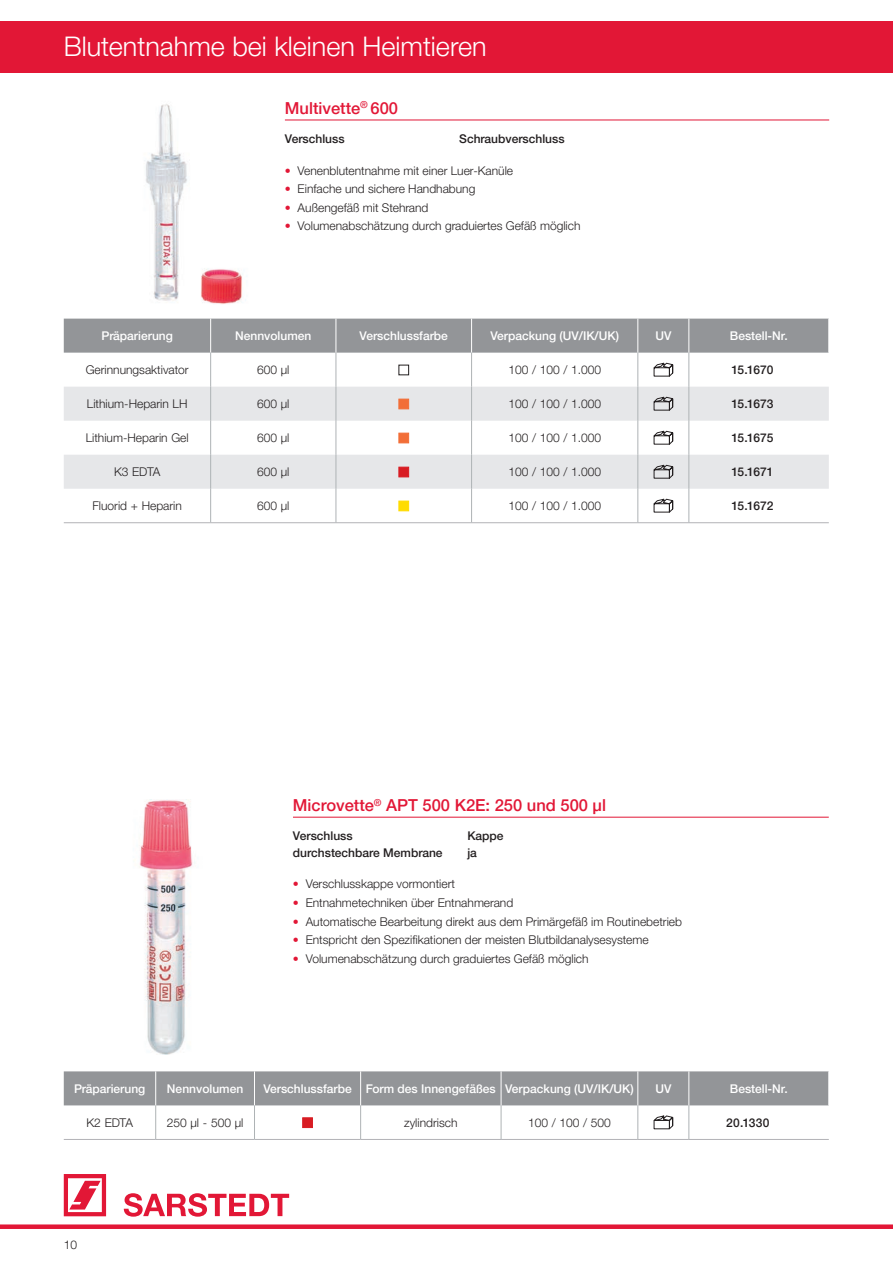
<style>
.page{position:relative;width:893px;height:1263px;background:#fff}
.page>*{position:absolute;margin:0;border:0;box-sizing:border-box;transform-origin:0 0}
.t1{font:300 27px "Helvetica Neue LTW1 G";color:#fff}
.t2{font:500 16.5px "Helvetica Neue LTW1 G";color:#e21736}
.t3{font:300 12px "Helvetica Neue LTW1 G";color:#231f20}
.t4{font:500 12px "Helvetica Neue LTW1 G";color:#fff}
.t5{font:500 12px "Helvetica Neue LTW1 G";color:#231f20}
.s1{color:#e21736}
</style>
<div class="page">
<div style="left:0;top:1224px;width:893px;height:5px;background:#e21736"></div>
<div style="left:0;top:21px;width:893px;height:51px;background:#e21736"></div>
<svg style="left:64px;top:1174px;width:42px;height:42px"></svg>
<svg style="left:124px;top:1193px;width:165px;height:24px"></svg>
<hr style="left:285px;top:120px;width:544px;height:1px;background:#e21736">
<img style="left:146px;top:104px;width:97px;height:200px">
<div style="left:64px;top:319px;width:764px;height:34px;background:#939598"></div>
<svg style="left:64px;top:387px;width:765px;height:102px;fill:#e6e7e9"></svg>
<hr style="left:64px;top:522px;width:147px;height:1px;background:#b2b3b7">
<hr style="left:211px;top:522px;width:125px;height:1px;background:#b2b3b7">
<hr style="left:336px;top:522px;width:136px;height:1px;background:#b2b3b7">
<hr style="left:472px;top:522px;width:166px;height:1px;background:#b2b3b7">
<hr style="left:638px;top:522px;width:51px;height:1px;background:#b2b3b7">
<hr style="left:689px;top:522px;width:140px;height:1px;background:#b2b3b7">
<hr style="left:210px;top:319px;width:1px;height:34px;background:#fff">
<hr style="left:336px;top:319px;width:1px;height:34px;background:#fff">
<hr style="left:471px;top:319px;width:1px;height:34px;background:#fff">
<hr style="left:637px;top:319px;width:1px;height:34px;background:#fff">
<hr style="left:688px;top:319px;width:1px;height:34px;background:#fff">
<hr style="left:210px;top:353px;width:1px;height:34px;background:#aeb3b5">
<hr style="left:336px;top:353px;width:1px;height:34px;background:#aeb3b5">
<hr style="left:471px;top:353px;width:1px;height:34px;background:#aeb3b5">
<hr style="left:637px;top:353px;width:1px;height:34px;background:#aeb3b5">
<hr style="left:688px;top:353px;width:1px;height:34px;background:#aeb3b5">
<hr style="left:210px;top:387px;width:1px;height:34px;background:#aeb3b5">
<hr style="left:336px;top:387px;width:1px;height:34px;background:#aeb3b5">
<hr style="left:471px;top:387px;width:1px;height:34px;background:#aeb3b5">
<hr style="left:637px;top:387px;width:1px;height:34px;background:#aeb3b5">
<hr style="left:688px;top:387px;width:1px;height:34px;background:#aeb3b5">
<hr style="left:210px;top:421px;width:1px;height:34px;background:#aeb3b5">
<hr style="left:336px;top:421px;width:1px;height:34px;background:#aeb3b5">
<hr style="left:471px;top:421px;width:1px;height:34px;background:#aeb3b5">
<hr style="left:637px;top:421px;width:1px;height:34px;background:#aeb3b5">
<hr style="left:688px;top:421px;width:1px;height:34px;background:#aeb3b5">
<hr style="left:210px;top:455px;width:1px;height:34px;background:#aeb3b5">
<hr style="left:336px;top:455px;width:1px;height:34px;background:#aeb3b5">
<hr style="left:471px;top:455px;width:1px;height:34px;background:#aeb3b5">
<hr style="left:637px;top:455px;width:1px;height:34px;background:#aeb3b5">
<hr style="left:688px;top:455px;width:1px;height:34px;background:#aeb3b5">
<hr style="left:210px;top:489px;width:1px;height:33px;background:#aeb3b5">
<hr style="left:336px;top:489px;width:1px;height:33px;background:#aeb3b5">
<hr style="left:471px;top:489px;width:1px;height:33px;background:#aeb3b5">
<hr style="left:637px;top:489px;width:1px;height:33px;background:#aeb3b5">
<hr style="left:688px;top:489px;width:1px;height:33px;background:#aeb3b5">
<svg style="left:653px;top:363px;width:20px;height:14px"></svg>
<svg style="left:653px;top:397px;width:20px;height:14px"></svg>
<svg style="left:653px;top:431px;width:20px;height:14px"></svg>
<svg style="left:653px;top:465px;width:20px;height:14px"></svg>
<svg style="left:653px;top:498px;width:20px;height:15px"></svg>
<hr style="left:293px;top:817px;width:536px;height:1px;background:#e21736">
<img style="left:139px;top:799px;width:56px;height:255px">
<div style="left:64px;top:1071px;width:764px;height:34px;background:#939598"></div>
<hr style="left:64px;top:1139px;width:92px;height:1px;background:#b2b3b7">
<hr style="left:156px;top:1139px;width:98px;height:1px;background:#b2b3b7">
<hr style="left:254px;top:1139px;width:107px;height:1px;background:#b2b3b7">
<hr style="left:361px;top:1139px;width:140px;height:1px;background:#b2b3b7">
<hr style="left:501px;top:1139px;width:137px;height:1px;background:#b2b3b7">
<hr style="left:638px;top:1139px;width:51px;height:1px;background:#b2b3b7">
<hr style="left:689px;top:1139px;width:140px;height:1px;background:#b2b3b7">
<hr style="left:155px;top:1071px;width:1px;height:34px;background:#fff">
<hr style="left:254px;top:1071px;width:1px;height:34px;background:#fff">
<hr style="left:360px;top:1071px;width:1px;height:34px;background:#fff">
<hr style="left:501px;top:1071px;width:1px;height:34px;background:#fff">
<hr style="left:637px;top:1071px;width:1px;height:34px;background:#fff">
<hr style="left:688px;top:1071px;width:1px;height:34px;background:#fff">
<hr style="left:155px;top:1105px;width:1px;height:34px;background:#aeb3b5">
<hr style="left:254px;top:1105px;width:1px;height:34px;background:#aeb3b5">
<hr style="left:360px;top:1105px;width:1px;height:34px;background:#aeb3b5">
<hr style="left:501px;top:1105px;width:1px;height:34px;background:#aeb3b5">
<hr style="left:637px;top:1105px;width:1px;height:34px;background:#aeb3b5">
<hr style="left:688px;top:1105px;width:1px;height:34px;background:#aeb3b5">
<svg style="left:653px;top:1115px;width:20px;height:14px"></svg>
<svg style="left:399px;top:399px;width:10px;height:10px"></svg>
<svg style="left:399px;top:433px;width:10px;height:10px"></svg>
<svg style="left:399px;top:467px;width:10px;height:10px"></svg>
<h1 class="t1" style="left:64px;top:30px;width:424px">Blutentnahme bei kleinen Heimtieren</h1>
<h2 class="t2" style="left:285px;top:98px;width:115px">Multivette<sup>®</sup> 600</h2>
<p class="t5" style="left:285px;top:132px;width:61px">Verschluss</p>
<p class="t5" style="left:459px;top:132px;width:107px">Schraubverschluss</p>
<p class="t3" style="left:285px;top:163px;width:230px"><span class="s1">•</span> Venenblutentnahme mit einer Luer-Kanüle</p>
<p class="t3" style="left:285px;top:182px;width:192px"><span class="s1">•</span> Einfache und sichere Handhabung</p>
<p class="t3" style="left:285px;top:200px;width:145px"><span class="s1">•</span> Außengefäß mit Stehrand</p>
<p class="t3" style="left:285px;top:219px;width:297px"><span class="s1">•</span> Volumenabschätzung durch graduiertes Gefäß möglich</p>
<p class="t4" style="left:102px;top:328px;width:73px">Präparierung</p>
<p class="t4" style="left:235px;top:328px;width:78px">Nennvolumen</p>
<p class="t4" style="left:360px;top:328px;width:90px">Verschlussfarbe</p>
<p class="t4" style="left:490px;top:328px;width:130px">Verpackung (UV/IK/UK)</p>
<p class="t4" style="left:655px;top:328px;width:17px">UV</p>
<p class="t4" style="left:730px;top:328px;width:59px">Bestell-Nr.</p>
<p class="t3" style="left:86px;top:362px;width:104px">Gerinnungsaktivator</p>
<p class="t3" style="left:257px;top:362px;width:34px">600 µl</p>
<p class="t3" style="left:508px;top:362px;width:94px">100 / 100 / 1.000</p>
<p class="t5" style="left:731px;top:362px;width:44px">15.1670</p>
<p class="t3" style="left:87px;top:396px;width:102px">Lithium-Heparin LH</p>
<p class="t3" style="left:257px;top:396px;width:34px">600 µl</p>
<p class="t3" style="left:508px;top:396px;width:94px">100 / 100 / 1.000</p>
<p class="t5" style="left:731px;top:396px;width:44px">15.1673</p>
<p class="t3" style="left:86px;top:430px;width:105px">Lithium-Heparin Gel</p>
<p class="t3" style="left:257px;top:430px;width:34px">600 µl</p>
<p class="t3" style="left:508px;top:430px;width:94px">100 / 100 / 1.000</p>
<p class="t5" style="left:731px;top:430px;width:43px">15.1675</p>
<p class="t3" style="left:114px;top:464px;width:48px">K3 EDTA</p>
<p class="t3" style="left:257px;top:464px;width:34px">600 µl</p>
<p class="t3" style="left:508px;top:464px;width:94px">100 / 100 / 1.000</p>
<p class="t5" style="left:731px;top:464px;width:44px">15.1671</p>
<p class="t3" style="left:92px;top:498px;width:91px">Fluorid + Heparin</p>
<p class="t3" style="left:257px;top:498px;width:34px">600 µl</p>
<p class="t3" style="left:508px;top:498px;width:94px">100 / 100 / 1.000</p>
<p class="t5" style="left:731px;top:498px;width:44px">15.1672</p>
<h2 class="t2" style="left:293px;top:795px;width:315px">Microvette<sup>®</sup> APT 500 K2E: 250 und 500 µl</h2>
<p class="t5" style="left:293px;top:829px;width:61px">Verschluss</p>
<p class="t5" style="left:467px;top:829px;width:38px">Kappe</p>
<p class="t5" style="left:293px;top:845px;width:151px">durchstechbare Membrane</p>
<p class="t5" style="left:467px;top:845px;width:11px">ja</p>
<p class="t3" style="left:293px;top:876px;width:164px"><span class="s1">•</span> Verschlusskappe vormontiert</p>
<p class="t3" style="left:293px;top:895px;width:222px"><span class="s1">•</span> Entnahmetechniken über Entnahmerand</p>
<p class="t3" style="left:293px;top:914px;width:391px"><span class="s1">•</span> Automatische Bearbeitung direkt aus dem Primärgefäß im Routinebetrieb</p>
<p class="t3" style="left:293px;top:932px;width:357px"><span class="s1">•</span> Entspricht den Spezifikationen der meisten Blutbildanalysesysteme</p>
<p class="t3" style="left:293px;top:951px;width:297px"><span class="s1">•</span> Volumenabschätzung durch graduiertes Gefäß möglich</p>
<p class="t4" style="left:74px;top:1081px;width:73px">Präparierung</p>
<p class="t4" style="left:167px;top:1081px;width:78px">Nennvolumen</p>
<p class="t4" style="left:263px;top:1081px;width:372px">Verschlussfarbe Form des Innengefäßes Verpackung (UV/IK/UK)</p>
<p class="t4" style="left:655px;top:1081px;width:17px">UV</p>
<p class="t4" style="left:730px;top:1081px;width:59px">Bestell-Nr.</p>
<p class="t3" style="left:87px;top:1115px;width:48px">K2 EDTA</p>
<p class="t3" style="left:167px;top:1115px;width:78px">250 µl - 500 µl</p>
<p class="t3" style="left:404px;top:1115px;width:55px">zylindrisch</p>
<p class="t3" style="left:528px;top:1115px;width:84px">100 / 100 / 500</p>
<p class="t5" style="left:726px;top:1115px;width:45px">20.1330</p>
<p class="t3" style="left:64px;top:1238px;width:15px">10</p>
</div>
